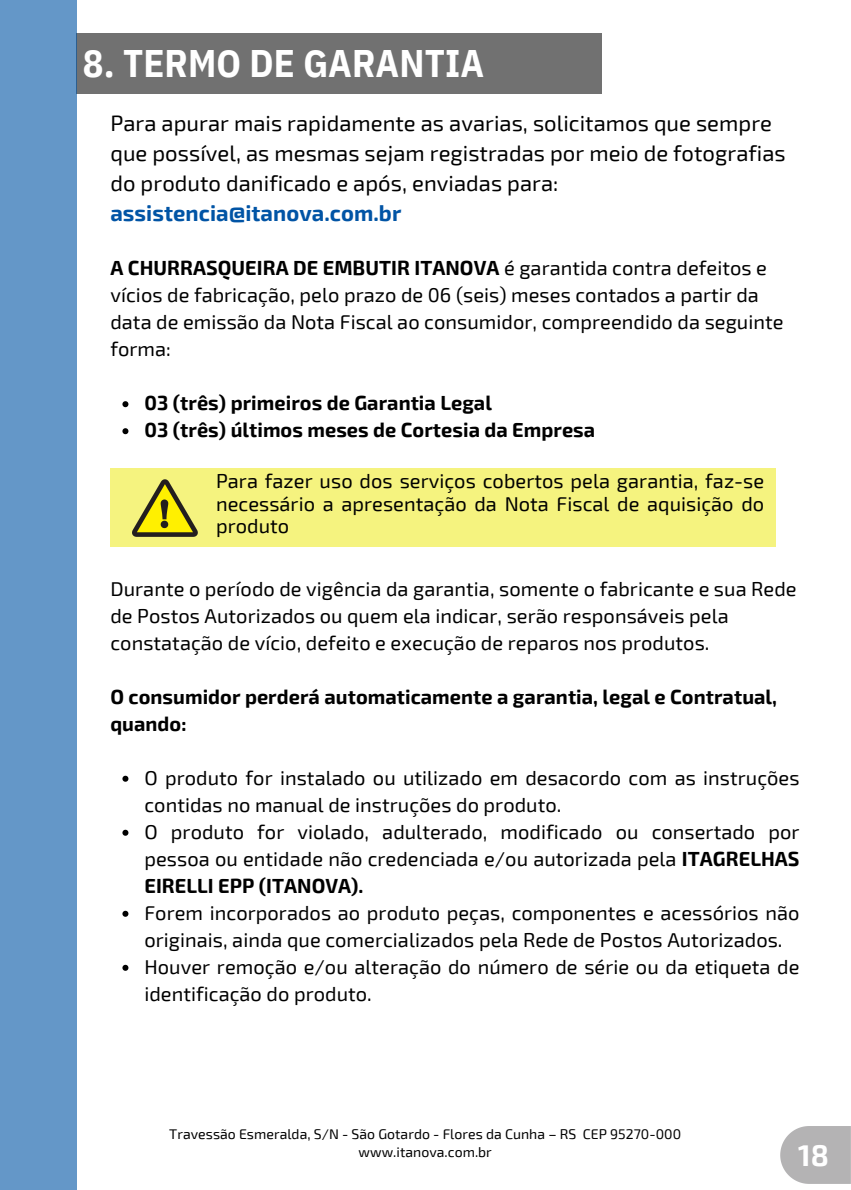
<style>
.page{position:relative;width:851px;height:1190px;background:#fff}
.page>*{position:absolute;margin:0;border:0;box-sizing:border-box;transform-origin:0 0}
.t1{font:700 38.4px "IBM Plex Sans Cond";letter-spacing:.005em;color:#fff}
.t2{font:700 29.4px "Exo 2";color:#fff}
.t3{font:22px/30px "Exo 2";letter-spacing:.005em;color:#000}
.t4{font:20px/27px "Exo 2";letter-spacing:.005em;color:#000}
.t5{font:700 20px/27px "Exo 2";letter-spacing:.005em;color:#000}
.t6{font:14px "Exo 2";letter-spacing:.005em;color:#000}
.s1{font-weight:700;color:#0154a5}
.s2{font-weight:700}
</style>
<div class="page">
<div style="left:76px;top:33px;width:525px;height:60px;background:#717171"></div>
<div style="left:0;top:0;width:76px;height:1189px;background:#6497c8"></div>
<svg style="left:780px;top:1126px;width:70px;height:57px;background:#bab9ba"></svg>
<svg style="left:122px;top:401px;width:6px;height:6px"></svg>
<svg style="left:122px;top:428px;width:6px;height:6px"></svg>
<div style="left:110px;top:468px;width:665px;height:79px;background:#f5f37f"></div>
<img style="left:132px;top:479px;width:66px;height:58px">
<svg style="left:122px;top:775px;width:6px;height:6px"></svg>
<svg style="left:122px;top:829px;width:6px;height:6px"></svg>
<svg style="left:122px;top:910px;width:6px;height:6px"></svg>
<svg style="left:122px;top:964px;width:6px;height:6px"></svg>
<p class="t1" style="left:83px;top:38px;width:402px">8. TERMO DE GARANTIA</p>
<h3 class="t3" style="left:110px;top:107px;width:676px">Para apurar mais rapidamente as avarias, solicitamos que sempre que possível, as mesmas sejam registradas por meio de fotografias do produto danificado e após, enviadas para: <span class="s1">assistencia@itanova.com.br</span></h3>
<p class="t4" style="left:110px;top:254px;width:674px"><span class="s2">A CHURRASQUEIRA DE EMBUTIR ITANOVA</span> é garantida contra defeitos e vícios de fabricação, pelo prazo de 06 (seis) meses contados a partir da data de emissão da Nota Fiscal ao consumidor, compreendido da seguinte forma:</p>
<p class="t5" style="left:144px;top:388px;width:349px">03 (três) primeiros de Garantia Legal</p>
<h3 class="t5" style="left:144px;top:415px;width:452px">03 (três) últimos meses de Cortesia da Empresa</h3>
<p class="t4" style="left:216px;top:469px;width:549px;line-height:22.4px;text-align:justify">Para fazer uso dos serviços cobertos pela garantia, faz-se necessário a apresentação da Nota Fiscal de aquisição do produto</p>
<p class="t4" style="left:110px;top:574px;width:687px">Durante o período de vigência da garantia, somente o fabricante e sua Rede de Postos Autorizados ou quem ela indicar, serão responsáveis pela constatação de vício, defeito e execução de reparos nos produtos.</p>
<p class="t5" style="left:110px;top:682px;width:668px">O consumidor perderá automaticamente a garantia, legal e Contratual, quando:</p>
<p class="t4" style="left:144px;top:763px;width:656px">O produto for instalado ou utilizado em desacordo com as instruções contidas no manual de instruções do produto.</p>
<p class="t4" style="left:144px;top:817px;width:656px;text-align:justify">O produto for violado, adulterado, modificado ou consertado por pessoa ou entidade não credenciada e/ou autorizada pela <span class="s2">ITAGRELHAS EIRELLI EPP (ITANOVA).</span></p>
<p class="t4" style="left:144px;top:898px;width:656px">Forem incorporados ao produto peças, componentes e acessórios não originais, ainda que comercializados pela Rede de Postos Autorizados.</p>
<p class="t4" style="left:144px;top:952px;width:656px">Houver remoção e/ou alteração do número de série ou da etiqueta de identificação do produto.</p>
<h3 class="t6" style="left:169px;top:1124px;width:513px">Travessão Esmeralda, S/N - São Gotardo - Flores da Cunha – RS CEP 95270-000</h3>
<h2 class="t6" style="left:358px;top:1143px;width:135px">www.itanova.com.br</h2>
<h1 class="t2" style="left:799px;top:1135px;width:20px">0</h1>
<h3 class="t2" style="left:798px;top:1136px;width:32px">18</h3>
</div>
